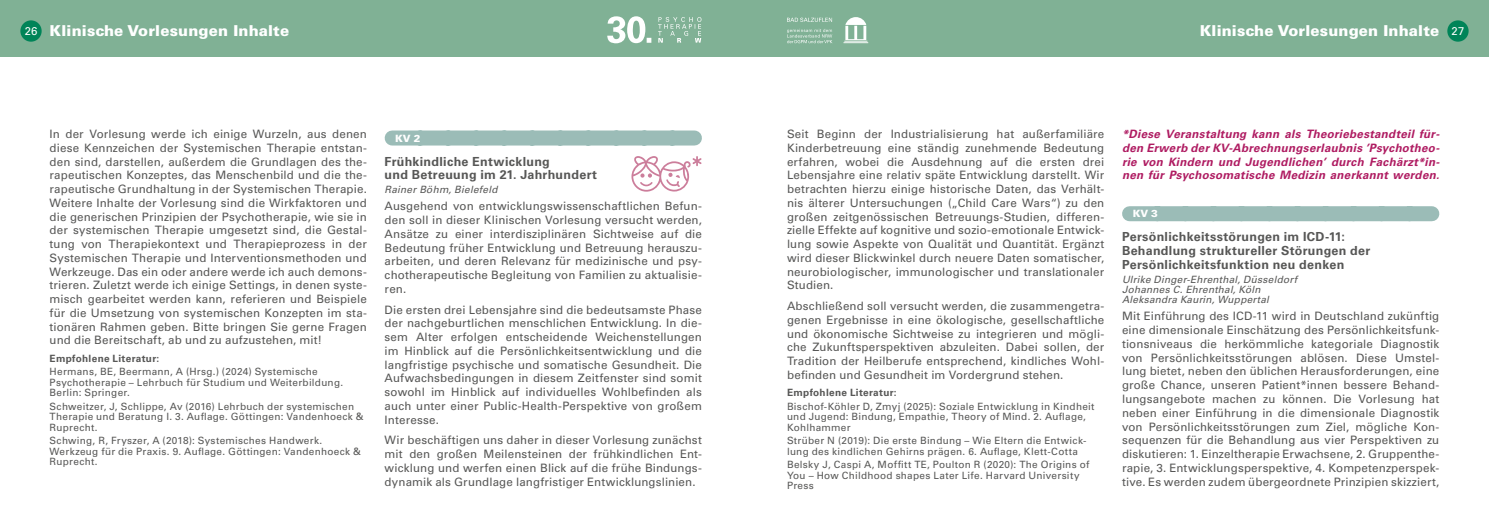
<style>
.page{position:relative;width:1489px;height:525px;background:#fff}
.page>*{position:absolute;margin:0;border:0;box-sizing:border-box;transform-origin:0 0}
.t1{font:900 15px "Univers LT Std";letter-spacing:.01em;color:#fff}
.t2{font:700 12.5px/13.8px "Univers LT Std";letter-spacing:.025em;color:#575756}
.t3{font:11.5px/13.8px "Univers LT Std";letter-spacing:.01em;color:#575756;text-align:justify}
.t4{font:italic 700 11.5px/13.8px "Univers LT Std";letter-spacing:.025em;color:#af1c62;text-align:justify}
.t5{font:11.25px "Univers LT Std";color:#fff}
.t6{font:10px/10.2px "Univers LT Std";letter-spacing:.025em;color:#575756}
.t7{font:italic 10px/10.2px "Univers LT Std";letter-spacing:.025em;color:#575756}
.t8{font:700 10px "Univers LT Std";letter-spacing:.03em;color:#575756}
.t9{font:900 10px "Univers LT Std";color:#fff}
</style>
<div class="page">
<div style="left:0;top:0;width:744px;height:57px;background:#80b195"></div>
<svg style="left:607px;top:16px;width:94px;height:27px"></svg>
<div style="left:744px;top:0;width:744px;height:57px;background:#80b195"></div>
<svg style="left:787px;top:17px;width:81px;height:26px"></svg>
<div style="left:1447px;top:20px;width:21px;height:22px;background:#008458;border-radius:50%"></div>
<div style="left:20px;top:20px;width:22px;height:22px;background:#008458;border-radius:50%"></div>
<div style="left:392px;top:130px;width:302px;height:15px;background:#9bbcb7"></div>
<div style="left:1129px;top:206px;width:302px;height:15px;background:#9bbcb7"></div>
<svg style="left:631px;top:156px;width:70px;height:35px"></svg>
<h1 class="t1" style="left:50px;top:21px;width:241px">Klinische Vorlesungen Inhalte</h1>
<h1 class="t1" style="left:1199px;top:21px;width:241px">Klinische Vorlesungen Inhalte</h1>
<p class="t5" style="left:25px;top:24px;width:14px">26</p>
<p class="t5" style="left:1451px;top:24px;width:14px">27</p>
<p class="t3" style="left:50px;top:127px;width:319px">In der Vorlesung werde ich einige Wurzeln, aus denen diese Kennzeichen der Systemischen Therapie entstan&shy;den sind, darstellen, außerdem die Grundlagen des the&shy;rapeutischen Konzeptes, das Menschenbild und die the&shy;rapeutische Grundhaltung in der Systemischen Therapie.<br>Weitere Inhalte der Vorlesung sind die Wirkfaktoren und die generischen Prinzipien der Psychotherapie, wie sie in der systemischen Therapie umgesetzt sind, die Gestal&shy;tung von Therapiekontext und Therapieprozess in der Systemischen Therapie und Interventionsmethoden und Werkzeuge. Das ein oder andere werde ich auch demons&shy;trieren. Zuletzt werde ich einige Settings, in denen syste&shy;misch gearbeitet werden kann, referieren und Beispiele für die Umsetzung von systemischen Konzepten im sta&shy;tionären Rahmen geben. Bitte bringen Sie gerne Fragen und die Bereitschaft, ab und zu aufzustehen, mit!</p>
<p class="t8" style="left:50px;top:352px;width:111px">Empfohlene Literatur:</p>
<p class="t6" style="left:50px;top:366px;width:295px">Hermans, BE, Beermann, A (Hrsg.) (2024) Systemische<br>Psychotherapie – Lehrbuch für Studium und Weiterbildung.<br>Berlin: Springer.</p>
<p class="t6" style="left:50px;top:401px;width:315px">Schweitzer, J, Schlippe, Av (2016) Lehrbuch der systemischen<br>Therapie und Beratung I. 3. Auflage. Göttingen: Vandenhoeck &amp;<br>Ruprecht.</p>
<p class="t6" style="left:50px;top:435px;width:313px">Schwing, R, Fryszer, A (2018): Systemisches Handwerk.<br>Werkzeug für die Praxis. 9. Auflage. Göttingen: Vandenhoeck &amp;<br>Ruprecht.</p>
<p class="t9" style="left:395px;top:132px;width:27px">KV 2</p>
<p class="t2" style="left:384px;top:154px;width:214px">Frühkindliche Entwicklung<br>und Betreuung im 21. Jahrhundert</p>
<p class="t7" style="left:384px;top:184px;width:114px">Rainer Böhm, Bielefeld</p>
<p class="t3" style="left:384px;top:199px;width:319px">Ausgehend von entwicklungswissenschaftlichen Befun&shy;den soll in dieser Klinischen Vorlesung versucht werden, Ansätze zu einer interdisziplinären Sichtweise auf die Bedeutung früher Entwicklung und Betreuung herauszu&shy;arbeiten, und deren Relevanz für medizinische und psy&shy;chotherapeutische Begleitung von Familien zu aktualisie&shy;ren.</p>
<p class="t3" style="left:384px;top:302px;width:319px">Die ersten drei Lebensjahre sind die bedeutsamste Phase der nachgeburtlichen menschlichen Entwicklung. In die&shy;sem Alter erfolgen entscheidende Weichenstellungen im Hinblick auf die Persönlichkeitsentwicklung und die langfristige psychische und somatische Gesundheit. Die Aufwachsbedingungen in diesem Zeitfenster sind somit sowohl im Hinblick auf individuelles Wohlbefinden als auch unter einer Public-Health-Perspektive von großem Interesse.</p>
<p class="t3" style="left:384px;top:433px;width:319px">Wir beschäftigen uns daher in dieser Vorlesung zunächst mit den großen Meilensteinen der frühkindlichen Ent&shy;wicklung und werfen einen Blick auf die frühe Bindungs&shy;dynamik als Grundlage langfristiger Entwicklungslinien.</p>
<p class="t3" style="left:787px;top:127px;width:319px">Seit Beginn der Industrialisierung hat außerfamiliäre Kinderbetreuung eine ständig zunehmende Bedeutung erfahren, wobei die Ausdehnung auf die ersten drei Lebensjahre eine relativ späte Entwicklung darstellt. Wir betrachten hierzu einige historische Daten, das Verhält&shy;nis älterer Untersuchungen („Child Care Wars“) zu den großen zeitgenössischen Betreuungs-Studien, differen&shy;zielle Effekte auf kognitive und sozio-emotionale Entwick&shy;lung sowie Aspekte von Qualität und Quantität. Ergänzt wird dieser Blickwinkel durch neuere Daten somatischer, neurobiologischer, immunologischer und translationaler Studien.</p>
<p class="t3" style="left:787px;top:299px;width:319px">Abschließend soll versucht werden, die zusammengetra&shy;genen Ergebnisse in eine ökologische, gesellschaftliche und ökonomische Sichtweise zu integrieren und mögli&shy;che Zukunftsperspektiven abzuleiten. Dabei sollen, der Tradition der Heilberufe entsprechend, kindliches Wohl&shy;befinden und Gesundheit im Vordergrund stehen.</p>
<p class="t8" style="left:787px;top:386px;width:111px">Empfohlene Literatur:</p>
<p class="t6" style="left:787px;top:401px;width:309px">Bischof-Köhler D, Zmyj (2025): Soziale Entwicklung in Kindheit und Jugend: Bindung, Empathie, Theory of Mind. 2. Auflage,<br>Kohlhammer</p>
<p class="t6" style="left:787px;top:435px;width:301px">Strüber N (2019): Die erste Bindung – Wie Eltern die Entwick&shy;lung des kindlichen Gehirns prägen. 6. Auflage, Klett-Cotta</p>
<p class="t6" style="left:787px;top:459px;width:304px">Belsky J, Caspi A, Moffitt TE, Poulton R (2020): The Origins of<br>You – How Childhood shapes Later Life. Harvard University<br>Press</p>
<p class="t4" style="left:1121px;top:127px;width:319px">*Diese Veranstaltung kann als Theoriebestandteil für&shy;den Erwerb der KV-Abrechnungserlaubnis ’Psychotheo&shy;rie von Kindern und Jugendlichen’ durch Fachärzt*in&shy;nen für Psychosomatische Medizin anerkannt werden.</p>
<p class="t9" style="left:1132px;top:207px;width:27px">KV 3</p>
<p class="t2" style="left:1121px;top:230px;width:250px">Persönlichkeitsstörungen im ICD-11:<br>Behandlung struktureller Störungen der<br>Persönlichkeitsfunktion neu denken</p>
<p class="t7" style="left:1121px;top:274px;width:176px">Ulrike Dinger-Ehrenthal, Düsseldorf<br>Johannes C. Ehrenthal, Köln<br>Aleksandra Kaurin, Wuppertal</p>
<p class="t3" style="left:1121px;top:309px;width:319px">Mit Einführung des ICD-11 wird in Deutschland zukünftig eine dimensionale Einschätzung des Persönlichkeitsfunk&shy;tionsniveaus die herkömmliche kategoriale Diagnostik von Persönlichkeitsstörungen ablösen. Diese Umstel&shy;lung bietet, neben den üblichen Herausforderungen, eine große Chance, unseren Patient*innen bessere Behand&shy;lungsangebote machen zu können. Die Vorlesung hat neben einer Einführung in die dimensionale Diagnostik von Persönlichkeitsstörungen zum Ziel, mögliche Kon&shy;sequenzen für die Behandlung aus vier Perspektiven zu diskutieren: 1. Einzeltherapie Erwachsene, 2. Gruppenthe&shy;rapie, 3. Entwicklungsperspektive, 4. Kompetenzperspek&shy;tive. Es werden zudem übergeordnete Prinzipien skizziert,</p>
</div>
